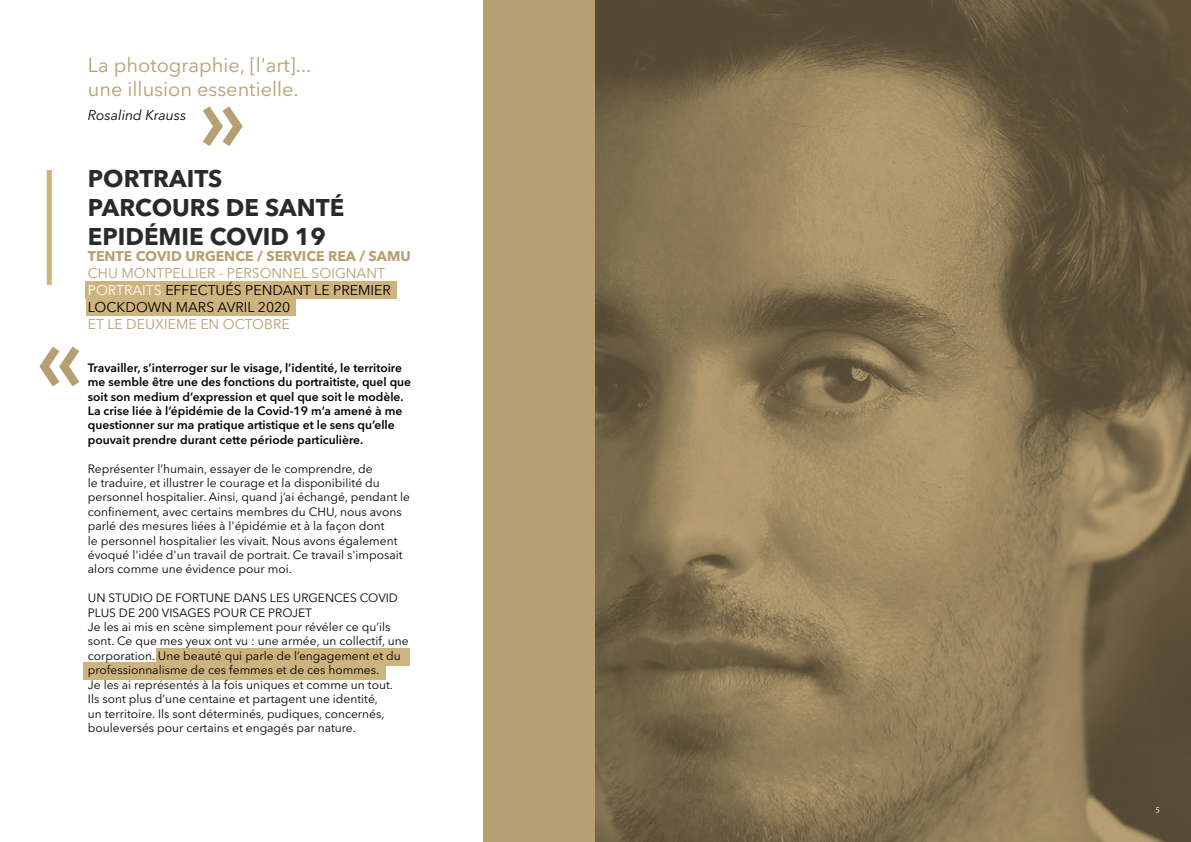
<style>
.page{position:relative;width:1191px;height:842px;background:#fff}
.page>*{position:absolute;margin:0;border:0;box-sizing:border-box;transform-origin:0 0}
.t1{font:700 24px/28.8px "Avenir Next LT Pro";color:#2a2a2a}
.t2{font:20px/24px "Avenir Next LT Pro";color:#b69f71}
.t3{font:14px/16.8px "Avenir Next LT Pro";color:#000}
.t4{font:700 14px "Avenir Next LT Pro";color:#b69f71}
.t5{font:14px "Avenir Next LT Pro";color:#b69f71}
.t6{font:italic 14px "Avenir Next LT Pro";color:#000}
.t7{font:12px/14.4px "Avenir Next LT Pro";color:#020202}
.t8{font:600 12px/14.4px "Avenir Next LT Pro";color:#020202}
.t9{font:9.1px "Minion Pro";color:#fff}
.s1{color:#b69f71}
.s2{color:#fff}
.s3{color:#000}
</style>
<div class="page">
<div style="left:86px;top:281px;width:311px;height:17px;background:#cdb37e"></div>
<div style="left:86px;top:298px;width:210px;height:17px;background:#cdb37e"></div>
<div style="left:156px;top:648px;width:254px;height:17px;background:#cdb37e"></div>
<div style="left:84px;top:662px;width:302px;height:18px;background:#cdb37e"></div>
<svg style="left:203px;top:106px;width:40px;height:40px"></svg>
<div style="left:47px;top:170px;width:5px;height:115px;background:#cdb37e"></div>
<svg style="left:39px;top:347px;width:40px;height:39px"></svg>
<div style="left:483px;top:0;width:708px;height:842px;background:#b69f71"></div>
<img style="left:595px;top:0;width:596px;height:842px">
<h2 class="t2" style="left:88px;top:53px;width:225px">La photographie, [l'art]... une illusion essentielle.</h2>
<p class="t6" style="left:88px;top:107px;width:100px">Rosalind Krauss</p>
<h1 class="t1" style="left:88px;top:164px;width:258px">PORTRAITS<br>PARCOURS DE SANTÉ<br>EPIDÉMIE COVID 19</h1>
<p class="t4" style="left:88px;top:248px;width:324px">TENTE COVID URGENCE / SERVICE REA / SAMU</p>
<p class="t3" style="left:88px;top:265px;width:304px"><span class="s1">CHU MONTPELLIER - PERSONNEL SOIGNANT<br></span><span class="s2">PORTRAITS</span> EFFECTUÉS PENDANT LE PREMIER<br>LOCKDOWN MARS AVRIL 2020</p>
<p class="t5" style="left:88px;top:315px;width:203px">ET LE DEUXIEME EN OCTOBRE</p>
<p class="t8" style="left:88px;top:360px;width:325px">Travailler, s’interroger sur le visage, l’identité, le territoire me semble être une des fonctions du portraitiste, quel que soit son medium d’expression et quel que soit le modèle.<br>La crise liée à l’épidémie de la Covid-19 m’a amené à me questionner sur ma pratique artistique et le sens qu’elle pouvait prendre durant cette période particulière.</p>
<p class="t7" style="left:88px;top:461px;width:324px">Représenter l’humain, essayer de le comprendre, de<br>le traduire, et illustrer le courage et la disponibilité du personnel hospitalier. Ainsi, quand j’ai échangé, pendant le confinement, avec certains membres du CHU, nous avons parlé des mesures liées à l'épidémie et à la façon dont<br>le personnel hospitalier les vivait. Nous avons également évoqué l'idée d'un travail de portrait. Ce travail s'imposait alors comme une évidence pour moi.</p>
<p class="t7" style="left:88px;top:591px;width:322px">UN STUDIO DE FORTUNE DANS LES URGENCES COVID PLUS DE 200 VISAGES POUR CE PROJET<br>Je les ai mis en scène simplement pour révéler ce qu’ils sont. Ce que mes yeux ont vu : une armée, un collectif, une corporation. <span class="s3">Une beauté qui parle de l’engagement et du professionnalisme de ces femmes et de ces hommes.</span></p>
<p class="t7" style="left:88px;top:677px;width:306px">Je les ai représentés à la fois uniques et comme un tout.<br>Ils sont plus d’une centaine et partagent une identité, un territoire. Ils sont déterminés, pudiques, concernés, bouleversés pour certains et engagés par nature.</p>
<p class="t9" style="left:1155px;top:804px;width:6px">5</p>
</div>
